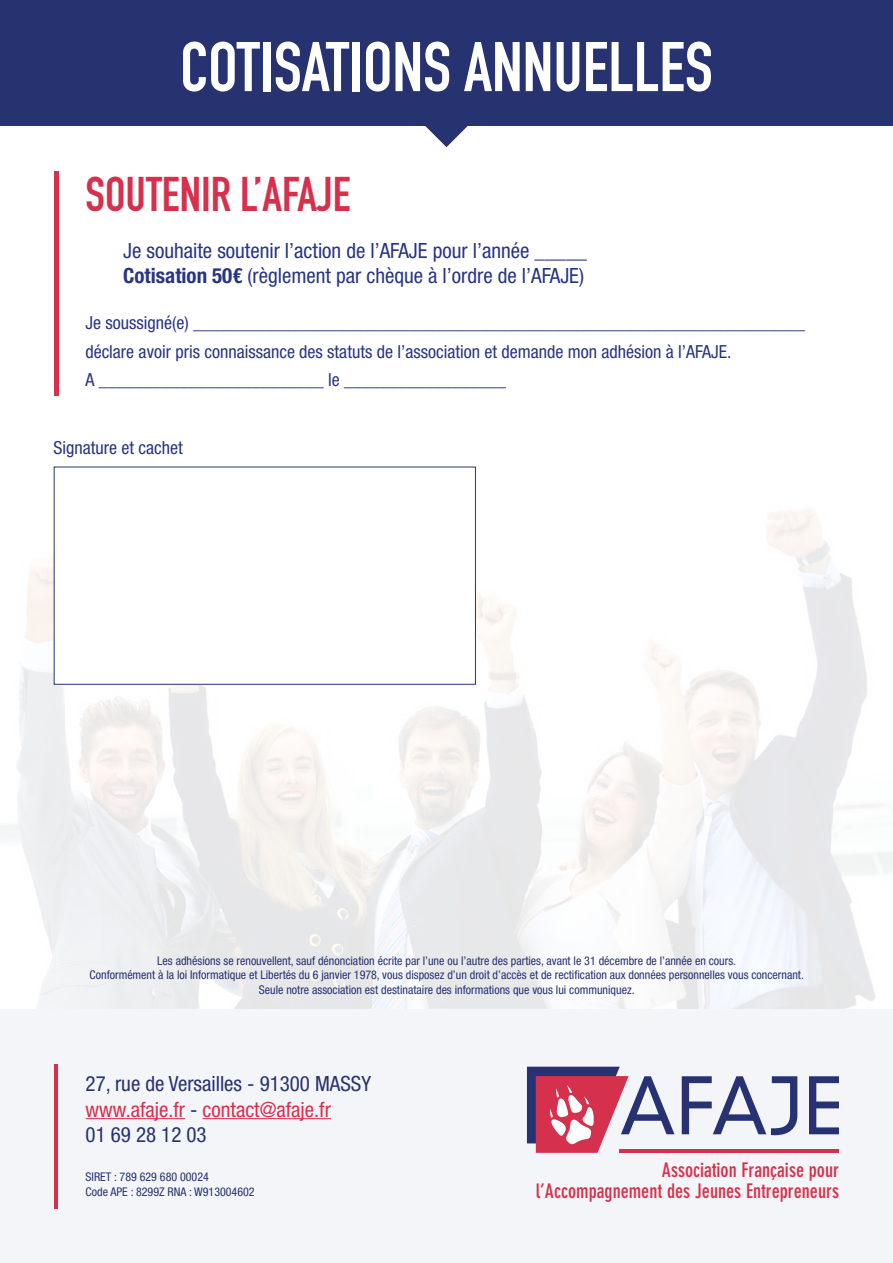
<style>
.page{position:relative;width:893px;height:1263px;background:#fff}
.page>*{position:absolute;margin:0;border:0;box-sizing:border-box;transform-origin:0 0}
.t1{font:700 69px "DIN Condensed";color:#fff}
.t2{font:700 48px "DIN Condensed";color:#d6304d}
.t3{font:condensed 21px "Helvetica Neue LT Std";color:#283583}
.t4{font:condensed 21px "Helvetica Neue LT Std";color:#273271}
.t5{font:condensed 21px "Helvetica Neue LT Std";color:#d6304d}
.t6{font:19.8px/21.9px "DIN Neu Gro Bol Con";color:#d6314c;text-align:right}
.t7{font:condensed 18px "Helvetica Neue LT Std";color:#283583}
.t8{font:condensed 12px "Helvetica Neue LT Std";color:#273271}
.s1{font-weight:700}
.s2{color:#273271}
</style>
<div class="page">
<div style="left:0;top:1009px;width:893px;height:254px;background:#f4f5f8"></div>
<hr style="left:86px;top:1118px;width:99px;height:1px;background:#d6304d">
<hr style="left:203px;top:1118px;width:128px;height:1px;background:#d6304d">
<hr style="left:54px;top:1064px;width:4px;height:145px;background:#d6304d">
<svg style="left:682px;top:1076px;width:115px;height:59px"></svg>
<svg style="left:809px;top:1076px;width:30px;height:58px"></svg>
<svg style="left:527px;top:1067px;width:147px;height:86px"></svg>
<hr style="left:619px;top:1150px;width:220px;height:3px;background:#d6314c">
<hr style="left:54px;top:171px;width:4px;height:224px;background:#d6304d">
<div style="left:54px;top:467px;width:422px;height:218px;background:#fff;border:1px solid #273271"></div>
<svg style="left:425px;top:126px;width:43px;height:21px"></svg>
<div style="left:0;top:0;width:893px;height:126px;background:#273271"></div>
<p class="t1" style="left:180px;top:21px;width:534px">COTISATIONS ANNUELLES</p>
<p class="t2" style="left:86px;top:162px;width:267px">SOUTENIR L’AFAJE</p>
<p class="t3" style="left:123px;top:238px;width:465px">Je souhaite soutenir l’action de l’AFAJE pour l’année _____</p>
<p class="t3" style="left:123px;top:263px;width:462px"><span class="s1">Cotisation 50€</span> (règlement par chèque à l’ordre de l’AFAJE)</p>
<p class="t7" style="left:86px;top:312px;width:721px">Je soussigné(e) ____________________________________________________________________</p>
<p class="t7" style="left:86px;top:341px;width:647px">déclare avoir pris connaissance des statuts de l’association et demande mon adhésion à l’AFAJE.</p>
<p class="t7" style="left:86px;top:369px;width:422px">A _________________________ le __________________</p>
<p class="t7" style="left:53px;top:437px;width:131px">Signature et cachet</p>
<p class="t8" style="left:157px;top:953px;width:580px">Les adhésions se renouvellent, sauf dénonciation écrite par l’une ou l’autre des parties, avant le 31 décembre de l’année en cours.</p>
<p class="t8" style="left:90px;top:968px;width:716px">Conformément à la loi Informatique et Libertés du 6 janvier 1978, vous disposez d’un droit d’accès et de rectification aux données personnelles vous concernant.</p>
<p class="t8" style="left:259px;top:982px;width:377px">Seule notre association est destinataire des informations que vous lui communiquez.</p>
<p class="t4" style="left:86px;top:1072px;width:287px">27, rue de Versailles - 91300 MASSY</p>
<p class="t5" style="left:86px;top:1097px;width:247px">www.afaje.fr <span class="s2">-</span> contact@afaje.fr</p>
<p class="t4" style="left:86px;top:1122px;width:122px">01 69 28 12 03</p>
<p class="t8" style="left:86px;top:1170px;width:125px">SIRET : 789 629 680 00024</p>
<p class="t8" style="left:86px;top:1184px;width:171px">Code APE : 8299Z RNA : W913004602</p>
<p class="t6" style="left:536px;top:1158px;width:305px">Association Française pour l’Accompagnement des Jeunes Entrepreneurs</p>
</div>
